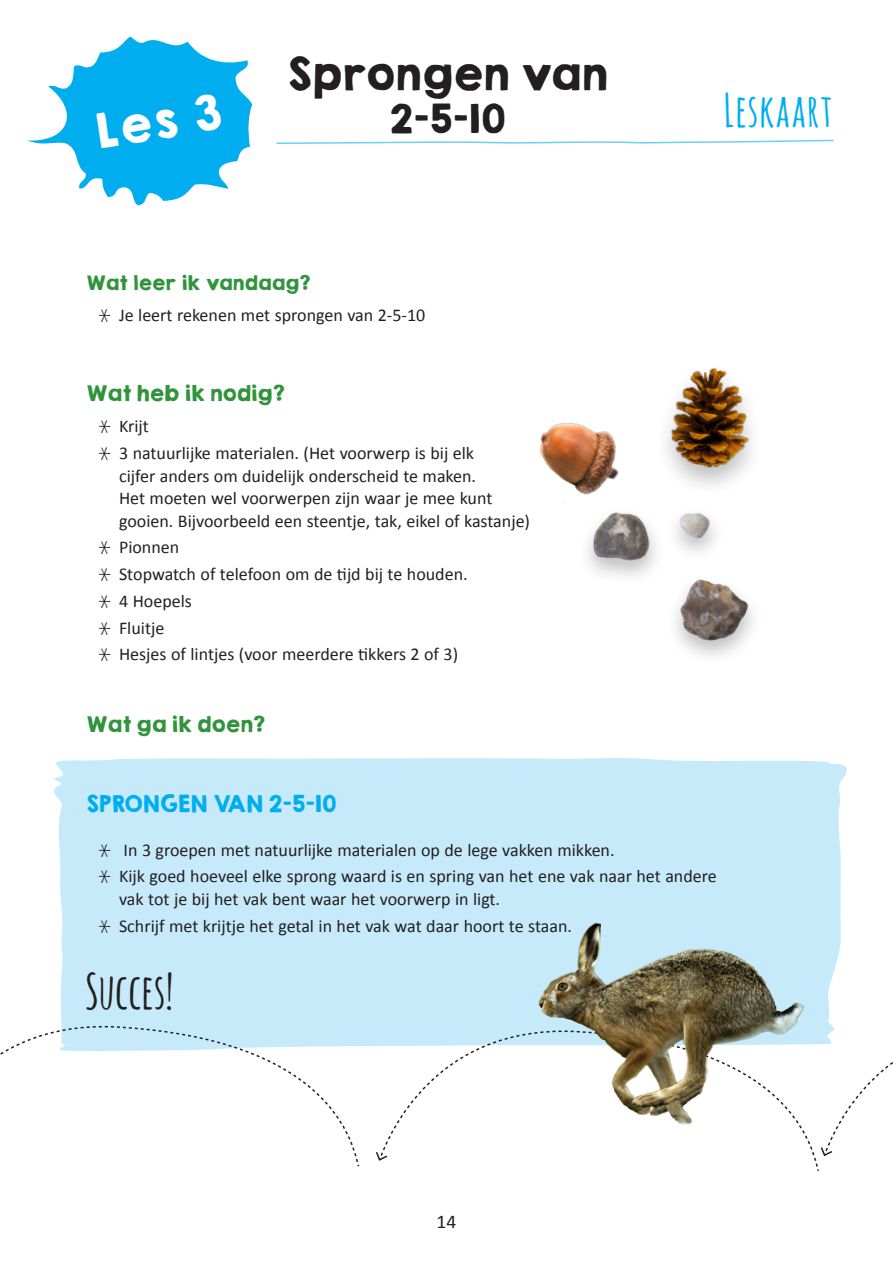
<style>
.page{position:relative;width:893px;height:1263px;background:#fff}
.page>*{position:absolute;margin:0;border:0;box-sizing:border-box;transform-origin:0 0}
.succes{font:700 48px "Amatic SC";color:#231f20}
.t1{font:700 45px "Amatic SC";letter-spacing:.02em;color:#00aeef}
.Les{font:43.5px "KGHAPPY Solid";color:#fff}
.kop_les{font:40.5px "KGHAPPY Solid";letter-spacing:-.05em;color:#231f20}
.kop_les-2{font:36px "KGHAPPY Solid";color:#231f20}
.kader_kop{font:21px "KGHAPPY Solid";letter-spacing:-.05em;color:#00aeef}
.paragraafkop{font:19.5px "KGHAPPY Solid";letter-spacing:-.05em;color:#32933d}
.t2{font:19.5px "Calibri";color:#231f20}
.t3{font:18px/22.5px "Calibri";color:#231f20}
.brood{font:18px "KGHAPPY Solid";letter-spacing:-.05em;color:#32933d}
.s1{font-family:"Amatic SC";font-size:31.5px}
</style>
<div class="page">
<svg style="left:276px;top:139px;width:558px;height:5px"></svg>
<svg style="left:28px;top:36px;width:224px;height:169px"></svg>
<div style="left:54px;top:758px;width:793px;height:288px;background:#c6eafa"></div>
<img style="left:540px;top:423px;width:76px;height:80px">
<img style="left:671px;top:368px;width:78px;height:86px">
<img style="left:569px;top:454px;width:185px;height:203px">
<svg style="left:54px;top:1021px;width:305px;height:4px"></svg>
<svg style="left:0;top:1025px;width:360px;height:142px"></svg>
<svg style="left:375px;top:1021px;width:518px;height:146px"></svg>
<img style="left:468px;top:880px;width:372px;height:245px">
<p class="Les" style="left:89px;top:99px;width:131px;rotate:-9deg">Les 3</p>
<p class="kop_les" style="left:285px;top:43px;width:324px">Sprongen van</p>
<p class="kop_les-2" style="left:387px;top:91px;width:120px">2-5-10</p>
<h2 class="t1" style="left:724px;top:78px;width:110px">Leskaart</h2>
<p class="brood" style="left:85px;top:269px;width:227px">Wat leer ik vandaag?</p>
<p class="t3" style="left:98px;top:303px;width:329px"><span class="s1">*</span> Je leert rekenen met sprongen van 2-5-10</p>
<p class="paragraafkop" style="left:85px;top:379px;width:201px">Wat heb ik nodig?</p>
<p class="t3" style="left:98px;top:414px;width:53px"><span class="s1">*</span> Krijt</p>
<p class="t3" style="left:119px;top:441px;width:413px;text-indent:-21px"><span class="s1">*</span> 3 natuurlijke materialen. (Het voorwerp is bij elk<br>cijfer anders om duidelijk onderscheid te maken.<br>Het moeten wel voorwerpen zijn waar je mee kunt gooien. Bijvoorbeeld een steentje, tak, eikel of kastanje)</p>
<p class="t3" style="left:98px;top:535px;width:83px"><span class="s1">*</span> Pionnen</p>
<p class="t3" style="left:98px;top:562px;width:371px"><span class="s1">*</span> Stopwatch of telefoon om de tijd bij te houden.</p>
<p class="t3" style="left:98px;top:589px;width:96px"><span class="s1">*</span> 4 Hoepels</p>
<p class="t3" style="left:98px;top:616px;width:68px"><span class="s1">*</span> Fluitje</p>
<p class="t3" style="left:98px;top:642px;width:362px"><span class="s1">*</span> Hesjes of lintjes (voor meerdere tikkers 2 of 3)</p>
<p class="paragraafkop" style="left:85px;top:709px;width:182px">Wat ga ik doen?</p>
<p class="kader_kop" style="left:85px;top:787px;width:253px">SPRONGEN VAN 2-5-10</p>
<p class="t3" style="left:98px;top:837px;width:518px"><span class="s1">*</span> In 3 groepen met natuurlijke materialen op de lege vakken mikken.</p>
<p class="t3" style="left:119px;top:864px;width:599px;text-indent:-21px"><span class="s1">*</span> Kijk goed hoeveel elke sprong waard is en spring van het ene vak naar het andere vak tot je bij het vak bent waar het voorwerp in ligt.</p>
<p class="t3" style="left:98px;top:913px;width:476px"><span class="s1">*</span> Schrijf met krijtje het getal in het vak wat daar hoort te staan.</p>
<p class="succes" style="left:85px;top:957px;width:90px">Succes!</p>
<p class="t2" style="left:437px;top:1209px;width:21px">14</p>
</div>
